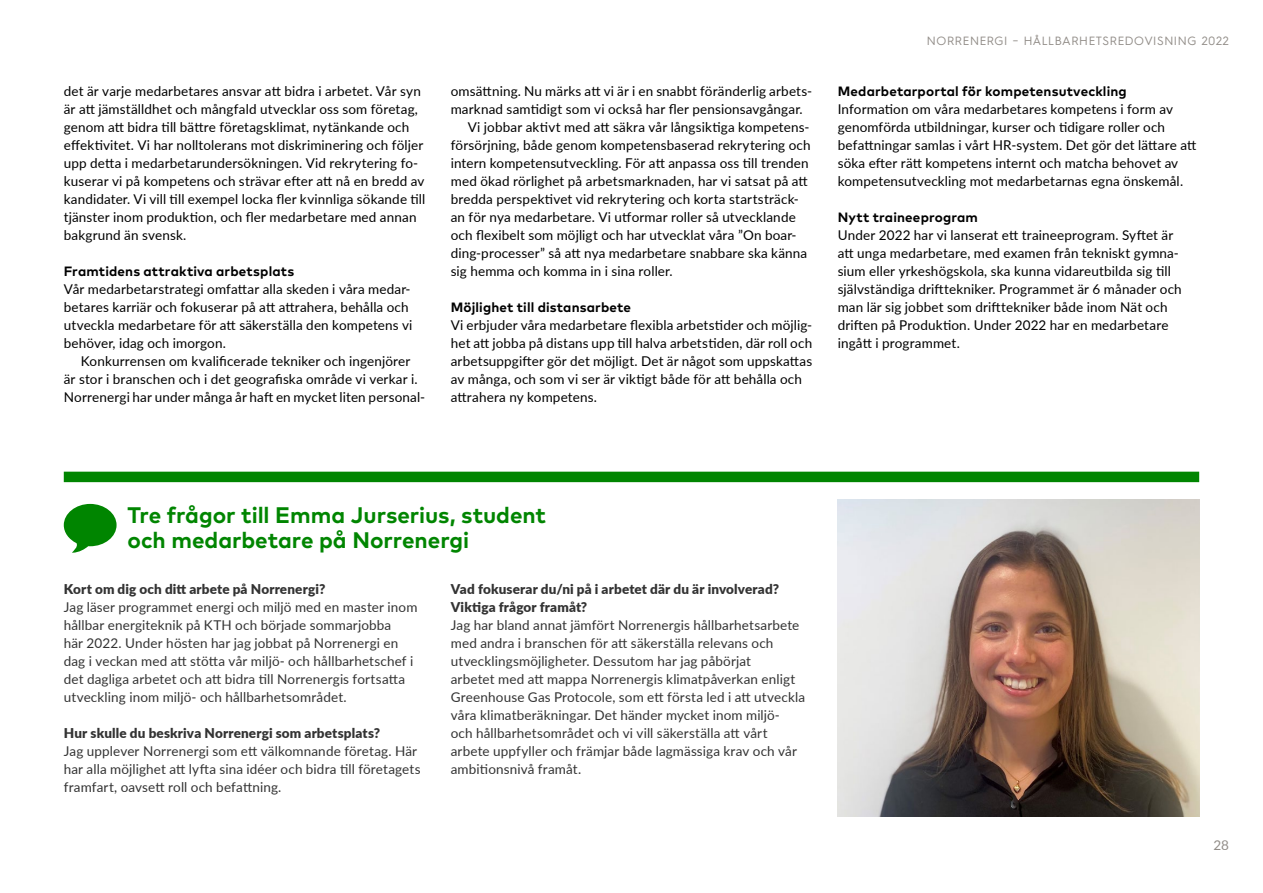
<style>
.page{position:relative;width:1263px;height:893px;background:#fff}
.page>*{position:absolute;margin:0;border:0;box-sizing:border-box;transform-origin:0 0}
.t1{font:700 22.5px/25.5px "Mark W1 G";color:#008500}
.Brödtext{font:13.5px/18px "Lato";letter-spacing:.01em;color:#000}
.Brödtext_indrag{font:13.5px/18px "Lato";letter-spacing:.01em;color:#000}
.t2{font:13.5px/18px "Lato";letter-spacing:.01em;color:#333}
.t3{font:900 13.5px/18px "Lato";letter-spacing:.01em;color:#333}
.Mellanrub_Mark_W1G_9{font:700 13.5px "Mark W1 G";letter-spacing:.01em;color:#000}
.t4{font:13.5px "Lato";color:#928d88}
.t5{font:12px "Hurme Geometric Sans 3";letter-spacing:.05em;color:#928d88}
</style>
<div class="page">
<img style="left:838px;top:500px;width:361px;height:316px">
<div style="left:64px;top:472px;width:1135px;height:10px;background:#008500"></div>
<svg style="left:64px;top:504px;width:53px;height:49px"></svg>
<p class="Brödtext" style="left:64px;top:81px;width:363px">det är varje medarbetares ansvar att bidra i arbetet. Vår syn är att jämställdhet och mångfald utvecklar oss som företag, genom att bidra till bättre företagsklimat, nytänkande och effektivitet. Vi har nolltolerans mot diskriminering och följer upp detta i medarbetarundersökningen. Vid rekrytering fo&shy;kuserar vi på kompetens och strävar efter att nå en bredd av kandidater. Vi vill till exempel locka fler kvinnliga sökande till tjänster inom produktion, och fler medarbetare med annan bakgrund än svensk.</p>
<p class="Mellanrub_Mark_W1G_9" style="left:64px;top:261px;width:232px">Framtidens attraktiva arbetsplats</p>
<p class="Brödtext_indrag" style="left:64px;top:279px;width:350px">Vår medarbetarstrategi omfattar alla skeden i våra medar&shy;betares karriär och fokuserar på att attrahera, behålla och utveckla medarbetare för att säkerställa den kompetens vi behöver, idag och imorgon.</p>
<p class="Brödtext_indrag" style="left:64px;top:351px;width:363px;text-align:center">Konkurrensen om kvalificerade tekniker och ingenjörer<br>är stor i branschen och i det geografiska område vi verkar i.<br>Norrenergi har under många år haft en mycket liten personal-</p>
<p class="Brödtext_indrag" style="left:451px;top:81px;width:363px">omsättning. Nu märks att vi är i en snabbt föränderlig arbets&shy;marknad samtidigt som vi också har fler pensionsavgångar.</p>
<p class="Brödtext_indrag" style="left:451px;top:117px;width:361px;text-indent:17px">Vi jobbar aktivt med att säkra vår långsiktiga kompetens&shy;försörjning, både genom kompetensbaserad rekrytering och intern kompetensutveckling. För att anpassa oss till trenden med ökad rörlighet på arbetsmarknaden, har vi satsat på att bredda perspektivet vid rekrytering och korta startsträck&shy;an för nya medarbetare. Vi utformar roller så utvecklande och flexibelt som möjligt och har utvecklat våra ”On boar&shy;ding-processer” så att nya medarbetare snabbare ska känna sig hemma och komma in i sina roller.</p>
<p class="Mellanrub_Mark_W1G_9" style="left:451px;top:297px;width:182px">Möjlighet till distansarbete</p>
<p class="Brödtext" style="left:451px;top:315px;width:363px">Vi erbjuder våra medarbetare flexibla arbetstider och möjlig&shy;het att jobba på distans upp till halva arbetstiden, där roll och arbetsuppgifter gör det möjligt. Det är något som uppskattas av många, och som vi ser är viktigt både för att behålla och attrahera ny kompetens.</p>
<p class="t5" style="left:927px;top:33px;width:304px">NORRENERGI – HÅLLBARHETSREDOVISNING 2022</p>
<p class="Mellanrub_Mark_W1G_9" style="left:838px;top:81px;width:291px">Medarbetarportal för kompetensutveckling</p>
<p class="Brödtext" style="left:838px;top:99px;width:360px">Information om våra medarbetares kompetens i form av genomförda utbildningar, kurser och tidigare roller och befattningar samlas i vårt HR-system. Det gör det lättare att söka efter rätt kompetens internt och matcha behovet av kompetensutveckling mot medarbetarnas egna önskemål.</p>
<p class="Mellanrub_Mark_W1G_9" style="left:838px;top:207px;width:142px">Nytt traineeprogram</p>
<p class="Brödtext" style="left:838px;top:225px;width:346px">Under 2022 har vi lanserat ett traineeprogram. Syftet är att unga medarbetare, med examen från tekniskt gymna&shy;sium eller yrkeshögskola, ska kunna vidareutbilda sig till självständiga drifttekniker. Programmet är 6 månader och man lär sig jobbet som drifttekniker både inom Nät och driften på Produktion. Under 2022 har en medarbetare ingått i programmet.</p>
<p class="t1" style="left:128px;top:501px;width:420px">Tre frågor till Emma Jurserius, student och medarbetare på Norrenergi</p>
<p class="t3" style="left:64px;top:579px;width:263px">Kort om dig och ditt arbete på Norrenergi?</p>
<p class="t2" style="left:64px;top:598px;width:355px">Jag läser programmet energi och miljö med en master inom hållbar energiteknik på KTH och började sommarjobba<br>här 2022. Under hösten har jag jobbat på Norrenergi en dag i veckan med att stötta vår miljö- och hållbarhetschef i det dagliga arbetet och att bidra till Norrenergis fortsatta utveckling inom miljö- och hållbarhetsområdet.</p>
<p class="t3" style="left:64px;top:723px;width:318px">Hur skulle du beskriva Norrenergi som arbetsplats?</p>
<p class="t2" style="left:64px;top:742px;width:358px">Jag upplever Norrenergi som ett välkomnande företag. Här har alla möjlighet att lyfta sina idéer och bidra till företagets framfart, oavsett roll och befattning.</p>
<p class="t3" style="left:451px;top:579px;width:330px">Vad fokuserar du/ni på i arbetet där du är involverad?<br>Viktiga frågor framåt?</p>
<p class="t2" style="left:451px;top:616px;width:356px">Jag har bland annat jämfört Norrenergis hållbarhetsarbete med andra i branschen för att säkerställa relevans och utvecklingsmöjligheter. Dessutom har jag påbörjat<br>arbetet med att mappa Norrenergis klimatpåverkan enligt Greenhouse Gas Protocole, som ett första led i att utveckla våra klimatberäkningar. Det händer mycket inom miljö&shy;och hållbarhetsområdet och vi vill säkerställa att vårt arbete uppfyller och främjar både lagmässiga krav och vår ambitionsnivå framåt.</p>
<p class="t4" style="left:1213px;top:835px;width:17px">28</p>
</div>
